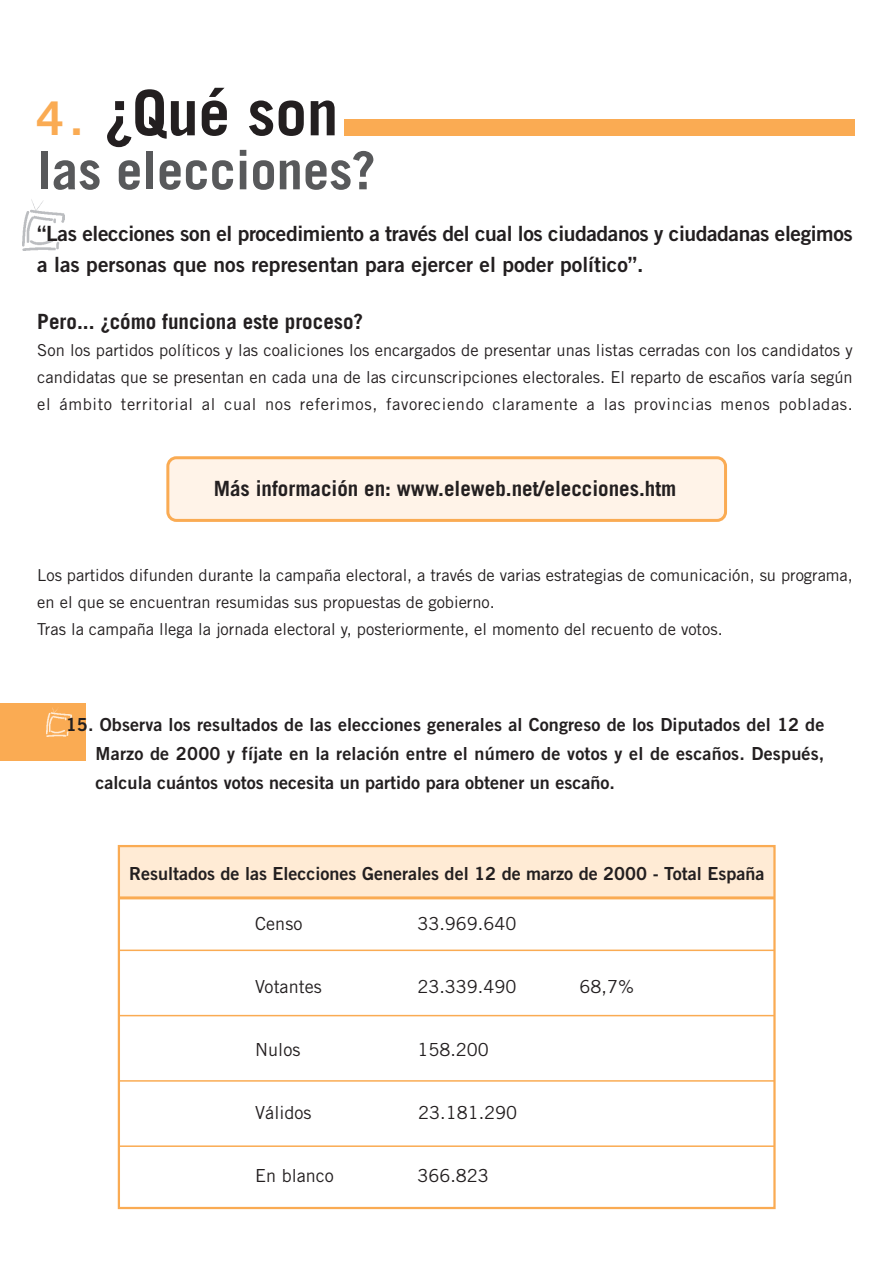
<style>
.page{position:relative;width:893px;height:1263px;background:#fff}
.page>*{position:absolute;margin:0;border:0;box-sizing:border-box;transform-origin:0 0}
.t1{font:700 62.85px "Trade Gothic";color:#231f20}
.t2{font:700 52.5px "Trade Gothic";color:#58595b}
.t3{font:21px/31.5px "Trade Gothic Bold Two";letter-spacing:-.015em;color:#231f20}
.t4{font:700 21px "Trade Gothic";color:#231f20}
.t5{font:18px/28.5px "Trade Gothic Bold Two";color:#231f20;text-align:justify}
.t6{font:18px "Trade Gothic";color:#231f20}
.t7{font:16.5px/27px "Trade Gothic";color:#231f20;text-align:justify}
.s1{font-size:46.5px;color:#faab53}
</style>
<div class="page">
<div style="left:166px;top:456px;width:561px;height:66px;background:#fff3e8;border:3px solid #faab53;border-radius:9px"></div>
<div style="left:0;top:703px;width:85px;height:58px;background:#faab53"></div>
<img style="left:47px;top:707px;width:25px;height:29px">
<div style="left:344px;top:119px;width:511px;height:17px;background:#faab53"></div>
<img style="left:22px;top:199px;width:43px;height:52px">
<div style="left:119px;top:846px;width:655px;height:51px;background:#ffebd5"></div>
<hr style="left:119px;top:896px;width:655px;height:3px;background:#faab53">
<hr style="left:119px;top:950px;width:655px;height:1px;background:#faab53">
<hr style="left:119px;top:1015px;width:655px;height:1px;background:#faab53">
<hr style="left:119px;top:1080px;width:655px;height:2px;background:#faab53">
<hr style="left:119px;top:1145px;width:655px;height:2px;background:#faab53">
<div style="left:118px;top:845px;width:657px;height:364px;border:2px solid #faab53"></div>
<h1 class="t1" style="left:37px;top:90px;width:302px"><span class="s1">4.</span> ¿Qué son</h1>
<h2 class="t2" style="left:37px;top:151px;width:340px">las elecciones?</h2>
<p class="t3" style="left:37px;top:219px;width:817px">“Las elecciones son el procedimiento a través del cual los ciudadanos y ciudadanas elegimos a las personas que nos representan para ejercer el poder político”.</p>
<p class="t4" style="left:37px;top:314px;width:327px">Pero... ¿cómo funciona este proceso?</p>
<p class="t7" style="left:37px;top:338px;width:817px">Son los partidos políticos y las coaliciones los encargados de presentar unas listas cerradas con los candidatos y candidatas que se presentan en cada una de las circunscripciones electorales. El reparto de escaños varía según el ámbito territorial al cual nos referimos, favoreciendo claramente a las provincias menos pobladas.</p>
<p class="t4" style="left:214px;top:481px;width:464px">Más información en: www.eleweb.net/elecciones.htm</p>
<p class="t7" style="left:37px;top:563px;width:817px;text-align:left">Los partidos difunden durante la campaña electoral, a través de varias estrategias de comunicación, su programa, en el que se encuentran resumidas sus propuestas de gobierno.<br>Tras la campaña llega la jornada electoral y, posteriormente, el momento del recuento de votos.</p>
<p class="t5" style="left:96px;top:712px;width:730px;text-indent:-30px">15. Observa los resultados de las elecciones generales al Congreso de los Diputados del 12 de Marzo de 2000 y fíjate en la relación entre el número de votos y el de escaños. Después, calcula cuántos votos necesita un partido para obtener un escaño.</p>
<p class="t5" style="left:129px;top:860px;width:637px">Resultados de las Elecciones Generales del 12 de marzo de 2000 - Total España</p>
<p class="t6" style="left:255px;top:917px;width:48px">Censo</p>
<p class="t6" style="left:417px;top:917px;width:100px">33.969.640</p>
<p class="t6" style="left:255px;top:980px;width:68px">Votantes</p>
<p class="t6" style="left:417px;top:980px;width:100px">23.339.490</p>
<p class="t6" style="left:579px;top:980px;width:56px">68,7%</p>
<p class="t6" style="left:255px;top:1043px;width:46px">Nulos</p>
<p class="t6" style="left:417px;top:1043px;width:73px">158.200</p>
<p class="t6" style="left:255px;top:1106px;width:58px">Válidos</p>
<p class="t6" style="left:418px;top:1106px;width:100px">23.181.290</p>
<p class="t6" style="left:255px;top:1169px;width:80px">En blanco</p>
<p class="t6" style="left:417px;top:1169px;width:73px">366.823</p>
</div>
